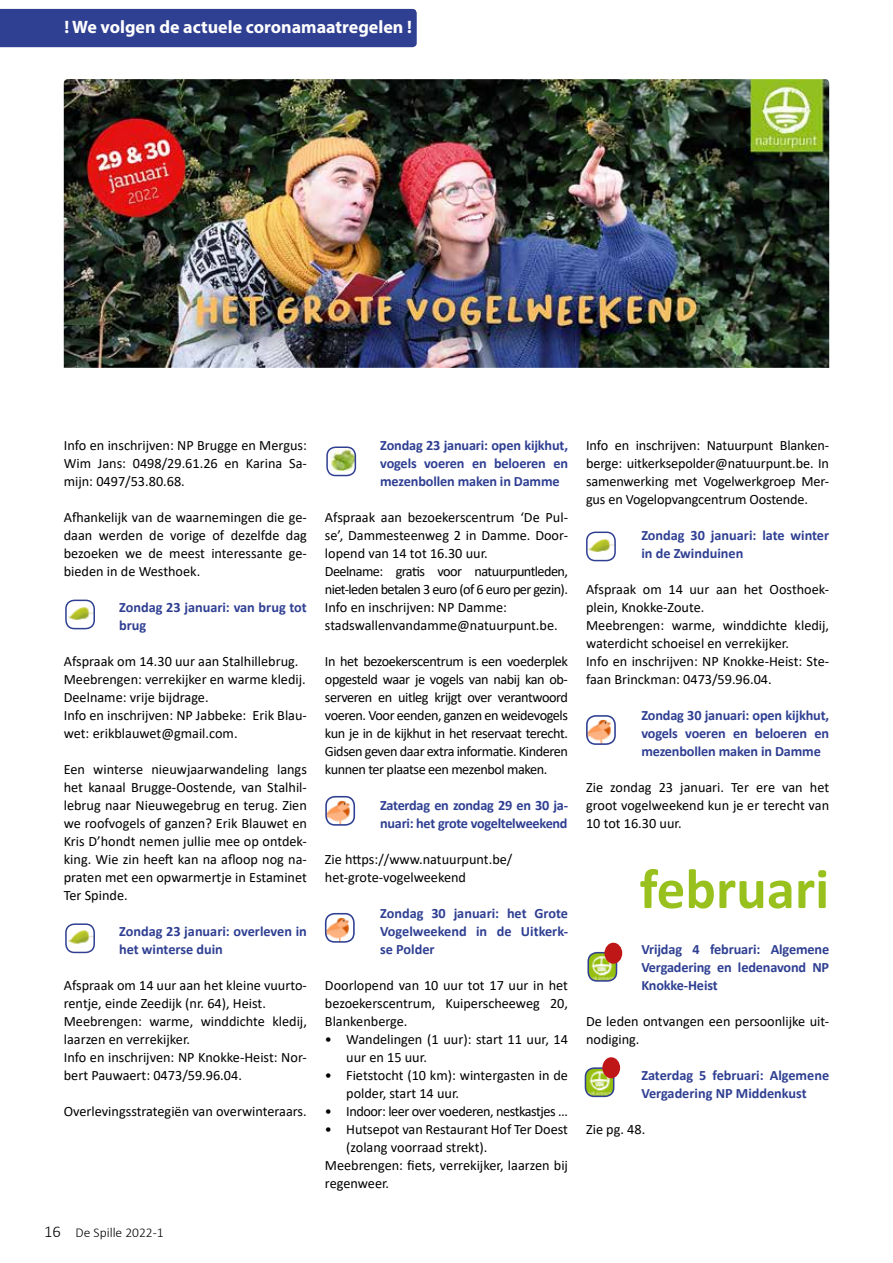
<style>
.page{position:relative;width:893px;height:1263px;background:#fff}
.page>*{position:absolute;margin:0;border:0;box-sizing:border-box;transform-origin:0 0}
.t1{font:700 57px "Calibri";color:#98c11e}
.t2{font:700 18px "Myriad Pro";color:#fff}
.t3{font:14.25px/18px "Calibri";color:#000}
.t4{font:700 14.25px/18px "Calibri";letter-spacing:-.01em;color:#2f3f92}
.t5{font:14.25px "Calibri";letter-spacing:-.03em;color:#000}
.t6{font:300 13.5px "Calibri";color:#000}
.s1{font-size:16.5px}
</style>
<div class="page">
<img style="left:68px;top:607px;width:24px;height:13px">
<div style="left:65px;top:600px;width:30px;height:29px;border:2px solid #2f3f92;border-radius:9px"></div>
<img style="left:68px;top:930px;width:24px;height:14px">
<div style="left:65px;top:923px;width:30px;height:30px;border:2px solid #2f3f92;border-radius:9px"></div>
<img style="left:589px;top:539px;width:24px;height:13px">
<div style="left:586px;top:531px;width:30px;height:30px;border:2px solid #2f3f92;border-radius:9px"></div>
<img style="left:590px;top:955px;width:26px;height:25px">
<div style="left:587px;top:952px;width:30px;height:30px;border:2px solid #2f3f92;border-radius:9px"></div>
<img style="left:329px;top:449px;width:24px;height:22px">
<div style="left:326px;top:446px;width:30px;height:30px;border:2px solid #2f3f92;border-radius:9px"></div>
<div style="left:604px;top:943px;width:18px;height:21px;background:#bf1717;border-radius:50%"></div>
<img style="left:328px;top:799px;width:24px;height:24px">
<div style="left:325px;top:796px;width:30px;height:30px;border:2px solid #2f3f92;border-radius:9px"></div>
<img style="left:64px;top:79px;width:765px;height:289px">
<img style="left:326px;top:916px;width:26px;height:25px">
<div style="left:325px;top:913px;width:30px;height:30px;border:2px solid #2f3f92;border-radius:9px"></div>
<img style="left:588px;top:718px;width:25px;height:25px">
<div style="left:586px;top:715px;width:30px;height:30px;border:2px solid #2f3f92;border-radius:9px"></div>
<img style="left:585px;top:1069px;width:29px;height:27px">
<div style="left:585px;top:1067px;width:29px;height:30px;border:2px solid #2f3f92;border-radius:9px"></div>
<div style="left:602px;top:1057px;width:18px;height:21px;background:#bf1717;border-radius:50%"></div>
<div style="left:0;top:9px;width:417px;height:38px;background:#2f3f92"></div>
<p class="t2" style="left:64px;top:15px;width:349px">! We volgen de actuele coronamaatregelen !</p>
<p class="t3" style="left:64px;top:436px;width:245px;text-align:justify">Info en inschrijven: NP Brugge en Mergus:<br>Wim Jans: 0498/29.61.26 en Karina Sa&shy;mijn: 0497/53.80.68.</p>
<p class="t3" style="left:64px;top:508px;width:245px;text-align:justify">Afhankelijk van de waarnemingen die ge&shy;daan werden de vorige of dezelfde dag bezoeken we de meest interessante ge&shy;bieden in de Westhoek.</p>
<p class="t4" style="left:119px;top:598px;width:189px">Zondag 23 januari: van brug tot brug</p>
<p class="t3" style="left:64px;top:652px;width:245px">Afspraak om 14.30 uur aan Stalhillebrug.<br>Meebrengen: verrekijker en warme kledij.<br>Deelname: vrije bijdrage.<br>Info en inschrijven: NP Jabbeke: Erik Blau&shy;wet: erikblauwet@gmail.com.</p>
<p class="t3" style="left:64px;top:760px;width:245px;text-align:justify">Een winterse nieuwjaarwandeling langs het kanaal Brugge-Oostende, van Stalhil&shy;lebrug naar Nieuwegebrug en terug. Zien we roofvogels of ganzen? Erik Blauwet en Kris D’hondt nemen jullie mee op ontdek&shy;king. Wie zin heeft kan na afloop nog na&shy;praten met een opwarmertje in Estaminet Ter Spinde.</p>
<p class="t4" style="left:119px;top:922px;width:189px">Zondag 23 januari: overleven in het winterse duin</p>
<p class="t3" style="left:64px;top:976px;width:245px">Afspraak om 14 uur aan het kleine vuurto&shy;rentje, einde Zeedijk (nr. 64), Heist.<br>Meebrengen: warme, winddichte kledij, laarzen en verrekijker.<br>Info en inschrijven: NP Knokke-Heist: Nor&shy;bert Pauwaert: 0473/59.96.04.</p>
<p class="t3" style="left:64px;top:1102px;width:244px">Overlevingsstrategiën van overwinteraars.</p>
<p class="t6" style="left:44px;top:1224px;width:121px"><span class="s1">16</span> De Spille 2022-1</p>
<p class="t4" style="left:380px;top:436px;width:189px;text-align:justify">Zondag 23 januari: open kijkhut, vogels voeren en beloeren en mezenbollen maken in Damme</p>
<p class="t3" style="left:325px;top:508px;width:245px">Afspraak aan bezoekerscentrum ‘De Pul&shy;se’, Dammesteenweg 2 in Damme. Door&shy;lopend van 14 tot 16.30 uur.<br>Deelname: gratis voor natuurpuntleden, niet-leden betalen 3 euro (of 6 euro per gezin).<br>Info en inschrijven: NP Damme: stadswallenvandamme@natuurpunt.be.</p>
<p class="t3" style="left:325px;top:652px;width:245px;text-align:justify">In het bezoekerscentrum is een voederplek opgesteld waar je vogels van nabij kan ob&shy;serveren en uitleg krijgt over verantwoord voeren. Voor eenden, ganzen en weidevogels kun je in de kijkhut in het reservaat terecht.<br>Gidsen geven daar extra informatie. Kinderen kunnen ter plaatse een mezenbol maken.</p>
<p class="t4" style="left:380px;top:796px;width:189px">Zaterdag en zondag 29 en 30 ja&shy;nuari: het grote vogeltelweekend</p>
<p class="t3" style="left:325px;top:850px;width:189px">Zie https://www.natuurpunt.be/ het-grote-vogelweekend</p>
<p class="t4" style="left:380px;top:904px;width:189px;text-align:justify">Zondag 30 januari: het Grote Vogelweekend in de Uitkerk&shy;se Polder</p>
<p class="t3" style="left:325px;top:976px;width:245px;text-align:justify">Doorlopend van 10 uur tot 17 uur in het bezoekerscentrum, Kuiperscheeweg 20, Blankenberge.</p>
<p class="t3" style="left:346px;top:1030px;width:223px;text-indent:-21px">• Wandelingen (1 uur): start 11 uur, 14 uur en 15 uur.</p>
<p class="t3" style="left:346px;top:1066px;width:223px;text-indent:-21px">• Fietstocht (10 km): wintergasten in de polder, start 14 uur.</p>
<p class="t5" style="left:325px;top:1101px;width:245px">• Indoor: leer over voederen, nestkastjes …</p>
<p class="t3" style="left:325px;top:1120px;width:245px">• Hutsepot van Restaurant Hof Ter Doest</p>
<p class="t3" style="left:346px;top:1138px;width:143px">(zolang voorraad strekt).</p>
<p class="t3" style="left:325px;top:1156px;width:245px">Meebrengen: fiets, verrekijker, laarzen bij</p>
<p class="t3" style="left:325px;top:1174px;width:66px">regenweer.</p>
<p class="t3" style="left:586px;top:436px;width:245px;text-align:justify">Info en inschrijven: Natuurpunt Blanken&shy;berge: uitkerksepolder@natuurpunt.be. In samenwerking met Vogelwerkgroep Mer&shy;gus en Vogelopvangcentrum Oostende.</p>
<p class="t4" style="left:641px;top:526px;width:189px">Zondag 30 januari: late winter in de Zwinduinen</p>
<p class="t3" style="left:586px;top:580px;width:245px">Afspraak om 14 uur aan het Oosthoek&shy;plein, Knokke-Zoute.<br>Meebrengen: warme, winddichte kledij, waterdicht schoeisel en verrekijker.<br>Info en inschrijven: NP Knokke-Heist: Ste&shy;faan Brinckman: 0473/59.96.04.</p>
<p class="t4" style="left:641px;top:706px;width:189px;text-align:justify">Zondag 30 januari: open kijkhut, vogels voeren en beloeren en mezenbollen maken in Damme</p>
<p class="t3" style="left:586px;top:778px;width:245px;text-align:justify">Zie zondag 23 januari. Ter ere van het groot vogelweekend kun je er terecht van 10 tot 16.30 uur.</p>
<h1 class="t1" style="left:640px;top:849px;width:191px">februari</h1>
<p class="t4" style="left:641px;top:940px;width:189px;text-align:justify">Vrijdag 4 februari: Algemene Vergadering en ledenavond NP Knokke-Heist</p>
<p class="t3" style="left:586px;top:1012px;width:245px">De leden ontvangen een persoonlijke uit&shy;nodiging.</p>
<p class="t4" style="left:641px;top:1066px;width:189px">Zaterdag 5 februari: Algemene<br>Vergadering NP Middenkust</p>
<p class="t3" style="left:586px;top:1120px;width:61px">Zie pg. 48.</p>
</div>
